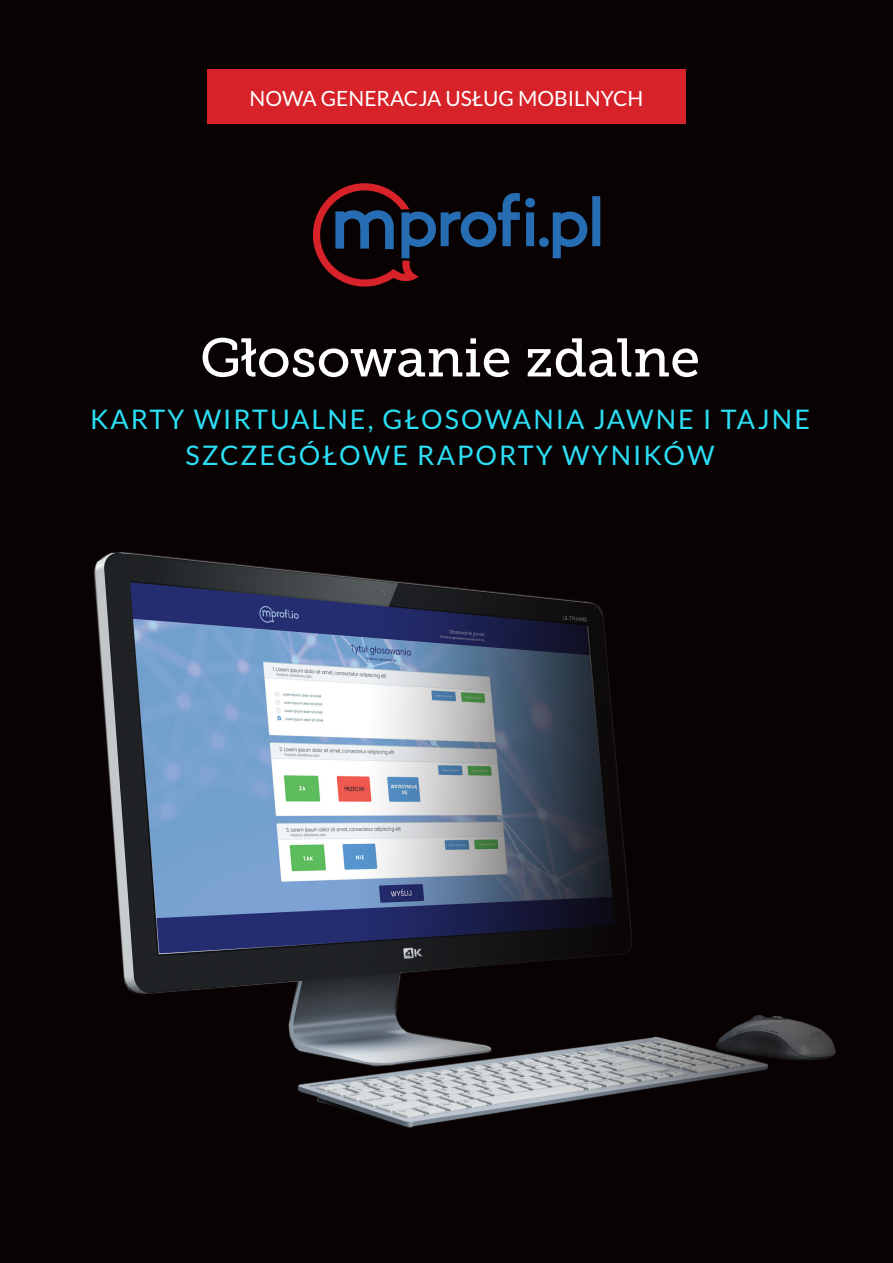
<style>
.page{position:relative;width:893px;height:1263px;background:#080302}
.page>*{position:absolute;margin:0;border:0;box-sizing:border-box;transform-origin:0 0}
.t1{font:54px "Museo Slab 500";color:#fff}
.t2{font:27px/36px "Lato";letter-spacing:.075em;color:#2bdef4;text-align:center}
.t3{font:21px "Lato";color:#fff}
</style>
<div class="page">
<img style="left:94px;top:552px;width:742px;height:576px">
<div style="left:207px;top:70px;width:479px;height:54px;background:#d72229"></div>
<svg style="left:313px;top:183px;width:207px;height:104px"></svg>
<div style="left:525px;top:198px;width:10px;height:9px;background:#266db3;border-radius:50%"></div>
<svg style="left:526px;top:212px;width:8px;height:34px"></svg>
<svg style="left:553px;top:196px;width:47px;height:62px"></svg>
<div style="left:539px;top:237px;width:10px;height:10px;background:#266db3;border-radius:50%"></div>
<p class="t3" style="left:249px;top:86px;width:395px">NOWA GENERACJA USŁUG MOBILNYCH</p>
<h1 class="t1" style="left:200px;top:328px;width:502px">Głosowanie zdalne</h1>
<p class="t2" style="left:90px;top:401px;width:722px">KARTY WIRTUALNE, GŁOSOWANIA JAWNE I TAJNE<br>SZCZEGÓŁOWE RAPORTY WYNIKÓW</p>
</div>
